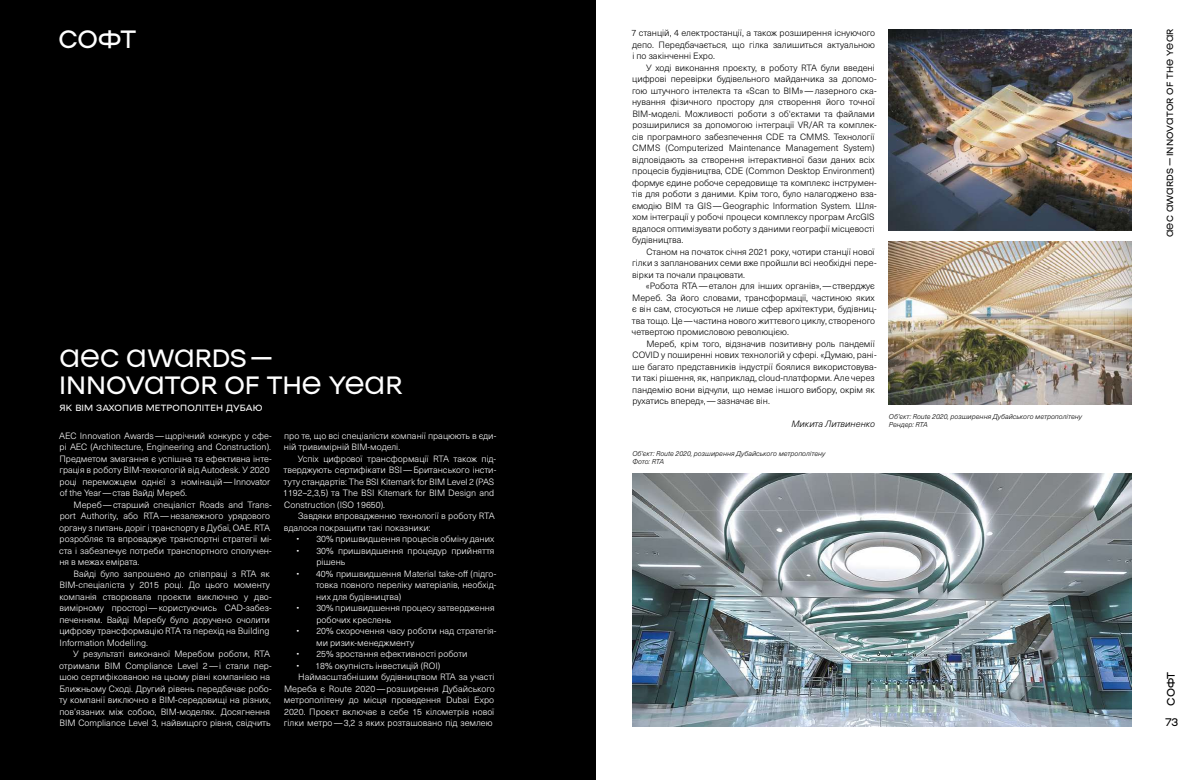
<style>
.page{position:relative;width:1191px;height:780px;background:#fff}
.page>*{position:absolute;margin:0;border:0;box-sizing:border-box;transform-origin:0 0}
.t1{font:25px/27px "NAMU";color:#fff}
.t2{font:11px "NAMU";color:#000}
.t3{font:300 9px/11.5px "Neue Haas Unica W1 G";color:#fff}
.t4{font:300 9px/11.5px "Neue Haas Unica W1 G";color:#000}
.t5{font:9px "NAMU Pro";letter-spacing:.02em;color:#fff}
.t6{font:9px "NAMU";letter-spacing:.025em;color:#000}
.t7{font:italic 300 9px "Neue Haas Unica W1 G";color:#000}
.t8{font:italic 300 7px/8px "Neue Haas Unica W1 G";color:#000}
.s1{color:#000}
</style>
<div class="page">
<div style="left:0;top:0;width:595px;height:780px;background:#000"></div>
<img style="left:632px;top:473px;width:499px;height:254px">
<img style="left:889px;top:29px;width:242px;height:202px">
<img style="left:889px;top:241px;width:242px;height:163px">
<h1 class="t1" style="left:58px;top:25px;width:79px">СОФТ</h1>
<h1 class="t1" style="left:59px;top:344px;width:342px">AEC AWARDS—<br>I NNOVATOR OF THE YEAR</h1>
<p class="t5" style="left:60px;top:402px;width:205px">ЯК BIM ЗАХОПИВ МЕТРОПОЛІТЕН ДУБАЮ</p>
<p class="t3" style="left:59px;top:429px;width:214px">AEC Innovation Awards—щорічний конкурс у сфе&shy;рі AEC (Architecture, Engineering and Construction).<br>Предметом змагання є успішна та ефективна інте&shy;грація в роботу BIM-технологій від Autodesk. У 2020 році переможцем однієї з номінацій—Innovator of the Year—став Вайді Мереб.</p>
<p class="t3" style="left:59px;top:498px;width:214px;text-indent:14px">Мереб—старший спеціаліст Roads and Trans&shy;port Authority, або RTA—незалежного урядового органу з питань доріг і транспорту в Дубаї, ОАЕ. RTA розробляє та впроваджує транспортні стратегії мі&shy;ста і забезпечує потреби транспортного сполучен&shy;ня в межах емірата.</p>
<p class="t3" style="left:59px;top:567px;width:214px;text-indent:14px">Вайді було запрошено до співпраці з RTA як BIM-спеціаліста у 2015 році. До цього моменту компанія створювала проєкти виключно у дво&shy;вимірному просторі—користуючись CAD-забез&shy;печенням. Вайді Меребу було доручено очолити цифрову трансформацію RTA та перехід на Building Information Modelling.</p>
<p class="t3" style="left:59px;top:648px;width:214px;text-indent:14px">У результаті виконаної Меребом роботи, RTA отримали BIM Compliance Level 2—і стали пер&shy;шою сертифікованою на цьому рівні компанією на Ближньому Сході. Другий рівень передбачає робо&shy;ту компанії виключно в BIM-середовищі на різних, пов’язаних між собою, BIM-моделях. Досягнення BIM Compliance Level 3, найвищого рівня, свідчить</p>
<p class="t3" style="left:284px;top:429px;width:214px">про те, що всі спеціалісти компанії працюють в єди&shy;ній тривимірній BIM-моделі.</p>
<p class="t3" style="left:283px;top:452px;width:215px;text-indent:15px">Успіх цифрової трансформації RTA також під&shy;тверджують сертифікати BSI—Британського інсти&shy;туту стандартів: The BSI Kitemark for BIM Level 2 (PAS 1192–2,3,5) та The BSI Kitemark for BIM Design and Construction (ISO 19650).</p>
<p class="t3" style="left:284px;top:510px;width:212px;text-indent:14px">Завдяки впровадженню технології в роботу RTA вдалося покращити такі показники:</p>
<p class="t3" style="left:296px;top:533px;width:199px">• 30% пришвидшення процесів обміну даних</p>
<p class="t3" style="left:316px;top:544px;width:180px;text-indent:-20px">• 30% пришвидшення процедур прийняття рішень</p>
<p class="t3" style="left:316px;top:567px;width:182px;text-align:justify;text-indent:-19px">• 40% пришвидшення Material take-off (підго&shy;товка повного переліку матеріалів, необхід&shy;них для будівництва)</p>
<p class="t3" style="left:316px;top:602px;width:180px;text-indent:-20px">• 30% пришвидшення процесу затвердження робочих креслень</p>
<p class="t3" style="left:316px;top:625px;width:182px;text-indent:-20px">• 20% скорочення часу роботи над стратегія&shy;ми ризик-менеджменту</p>
<p class="t3" style="left:296px;top:648px;width:173px">• 25% зростання ефективності роботи</p>
<p class="t3" style="left:296px;top:659px;width:145px">• 18% окупність інвестицій (ROI)</p>
<p class="t3" style="left:298px;top:671px;width:198px">Наймасштабнішим будівництвом RTA за участі</p>
<p class="t3" style="left:284px;top:682px;width:212px">Мереба є Route 2020—розширення Дубайського</p>
<p class="t3" style="left:284px;top:694px;width:212px">метрополітену до місця проведення Dubai Expo</p>
<p class="t3" style="left:284px;top:705px;width:212px">2020. Проєкт включає в себе 15 кілометрів нової</p>
<p class="t3" style="left:284px;top:717px;width:212px">гілки метро—3,2 з яких розташовано під землею<span class="s1">;</span></p>
<p class="t4" style="left:631px;top:27px;width:245px;text-align:justify">7 станцій, 4 електростанції, а також розширення існуючого депо. Передбачається, що гілка залишиться актуальною і по закінченні Expo.</p>
<p class="t4" style="left:632px;top:61px;width:246px;text-indent:14px">У ході виконання проєкту, в роботу RTA були введені цифрові перевірки будівельного майданчика за допомо&shy;гою штучного інтелекта та «Scan to BIM»—лазерного ска&shy;нування фізичного простору для створення його точної BIM-моделі. Можливості роботи з об‘єктами та файлами розширилися за допомогою інтеграції VR/AR та комплек&shy;сів програмного забезпечення CDE та CMMS. Технології CMMS (Computerized Maintenance Management System) відповідають за створення інтерактивної бази даних всіх процесів будівництва, CDE (Common Desktop Environment) формує єдине робоче середовище та комплекс інструмен&shy;тів для роботи з даними. Крім того, було налагоджено вза&shy;ємодію BIM та GIS—Geographic Information System. Шля&shy;хом інтеграції у робочі процеси комплексу програм ArcGIS вдалося оптимізувати роботу з даними географії місцевості будівництва.</p>
<p class="t4" style="left:632px;top:245px;width:246px;text-indent:14px">Станом на початок січня 2021 року, чотири станції нової гілки з запланованих семи вже пройшли всі необхідні пере&shy;вірки та почали працювати.</p>
<p class="t4" style="left:632px;top:280px;width:246px;text-indent:14px">«Робота RTA—еталон для інших органів»,—стверджує Мереб. За його словами, трансформації, частиною яких є він сам, стосуються не лише сфер архітектури, будівниц&shy;тва тощо. Це—частина нового життєвого циклу, створеного четвертою промисловою революцією.</p>
<p class="t4" style="left:632px;top:337px;width:246px;text-indent:15px">Мереб, крім того, відзначив позитивну роль пандемії COVID у поширенні нових технологій у сфері. «Думаю, рані&shy;ше багато представників індустрії боялися використовува&shy;ти такі рішення, як, наприклад, cloud-платформи. Але через пандемію вони відчули, що немає іншого вибору, окрім як рухатись вперед»,—зазначає він.</p>
<p class="t7" style="left:791px;top:417px;width:85px">Микита Литвиненко</p>
<p class="t8" style="left:889px;top:412px;width:194px">Об'єкт: Route 2020, розширення Дубайського метрополітену<br>Рендер: RTA</p>
<p class="t8" style="left:632px;top:448px;width:194px">Об'єкт: Route 2020, розширення Дубайського метрополітену<br>Фото: RTA</p>
<p class="t6" style="left:1164px;top:237px;width:210px;rotate:-90deg">AEC Awards — Innovator of the Year</p>
<p class="t2" style="left:1163px;top:706px;width:35px;rotate:-90deg">софт</p>
<p class="t2" style="left:1165px;top:714px;width:15px">73</p>
</div>
